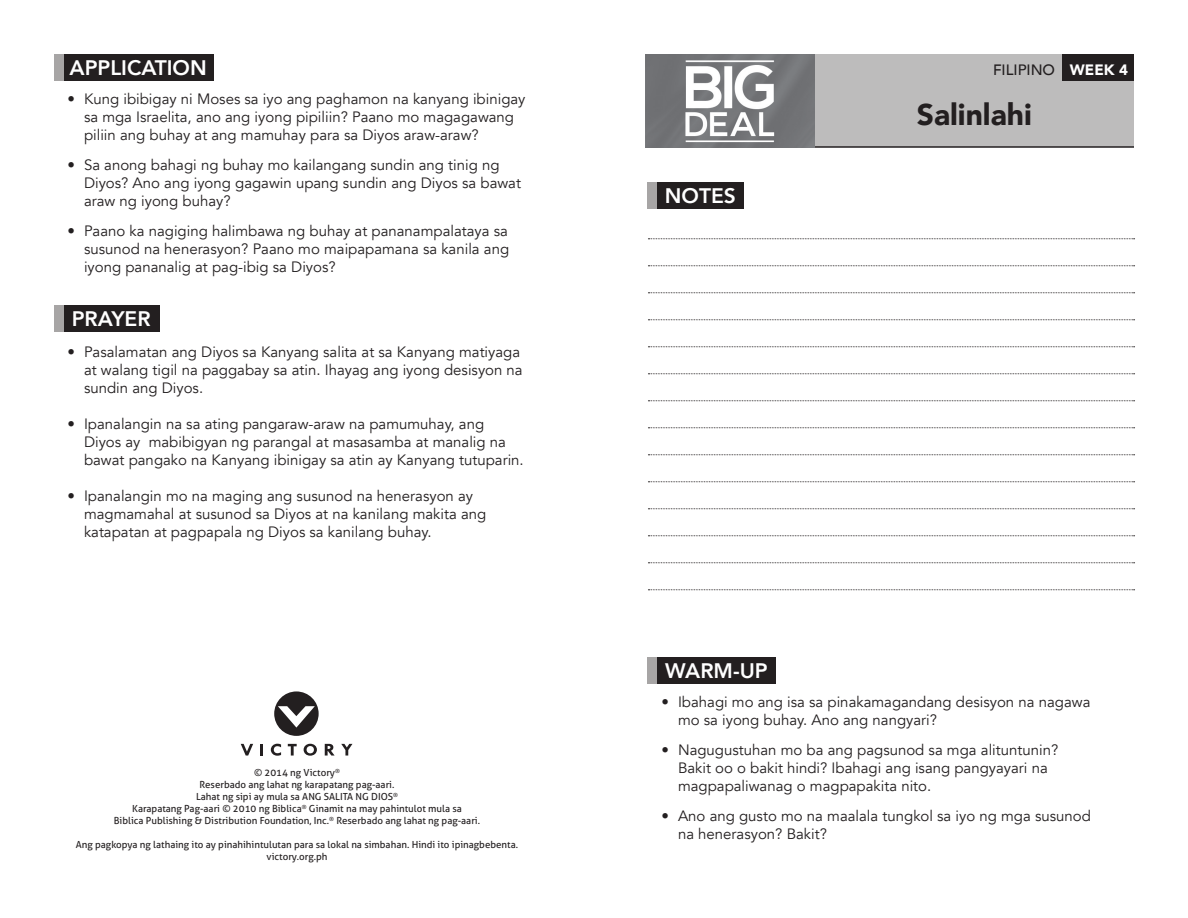
<style>
.page{position:relative;width:1188px;height:918px;background:#fff}
.page>*{position:absolute;margin:0;border:0;box-sizing:border-box;transform-origin:0 0}
.t1{font:900 30px "Avenir";color:#231f20}
.t2{font:800 21px "Avenir";color:#fff}
.t3{font:15px/18px "Avenir";color:#231f20}
.t4{font:500 15px "Avenir";color:#231f20}
.t5{font:900 15px "Avenir";color:#fff}
.t6{font:9.75px/12px "Aller";color:#231f20;text-align:center}
</style>
<div class="page">
<div style="left:815px;top:54px;width:319px;height:93px;background:#bdbcbc"></div>
<div style="left:1063px;top:54px;width:71px;height:27px;background:#231f20"></div>
<svg style="left:648px;top:238px;width:487px;height:1px"></svg>
<svg style="left:648px;top:265px;width:487px;height:1px"></svg>
<svg style="left:648px;top:292px;width:487px;height:1px"></svg>
<svg style="left:648px;top:319px;width:487px;height:1px"></svg>
<svg style="left:648px;top:346px;width:487px;height:1px"></svg>
<svg style="left:648px;top:373px;width:487px;height:1px"></svg>
<svg style="left:648px;top:400px;width:487px;height:1px"></svg>
<svg style="left:648px;top:427px;width:487px;height:1px"></svg>
<svg style="left:648px;top:454px;width:487px;height:1px"></svg>
<svg style="left:648px;top:481px;width:487px;height:1px"></svg>
<svg style="left:648px;top:508px;width:487px;height:1px"></svg>
<svg style="left:648px;top:535px;width:487px;height:1px"></svg>
<svg style="left:648px;top:562px;width:487px;height:1px"></svg>
<svg style="left:648px;top:589px;width:487px;height:1px"></svg>
<hr style="left:648px;top:146px;width:486px;height:2px;background:#231f20">
<div style="left:647px;top:182px;width:97px;height:27px;background:#231f20"></div>
<div style="left:647px;top:657px;width:129px;height:27px;background:#231f20"></div>
<div style="left:647px;top:182px;width:10px;height:27px;background:#a7a5a5"></div>
<div style="left:647px;top:657px;width:10px;height:27px;background:#a7a5a5"></div>
<div style="left:54px;top:54px;width:159px;height:27px;background:#231f20"></div>
<div style="left:54px;top:305px;width:105px;height:27px;background:#231f20"></div>
<div style="left:54px;top:54px;width:9px;height:27px;background:#a7a5a5"></div>
<div style="left:54px;top:305px;width:9px;height:27px;background:#a7a5a5"></div>
<svg style="left:274px;top:691px;width:45px;height:45px"></svg>
<svg style="left:241px;top:744px;width:12px;height:12px"></svg>
<svg style="left:260px;top:744px;width:3px;height:12px"></svg>
<svg style="left:271px;top:744px;width:10px;height:12px"></svg>
<svg style="left:288px;top:744px;width:9px;height:12px"></svg>
<svg style="left:304px;top:744px;width:13px;height:12px"></svg>
<svg style="left:325px;top:744px;width:10px;height:12px"></svg>
<svg style="left:341px;top:744px;width:11px;height:12px"></svg>
<img style="left:646px;top:54px;width:169px;height:94px">
<h2 class="t2" style="left:70px;top:49px;width:139px">APPLICATION</h2>
<p class="t3" style="left:84px;top:90px;width:443px;text-indent:-16px">• Kung ibibigay ni Moses sa iyo ang paghamon na kanyang ibinigay sa mga Israelita, ano ang iyong pipiliin? Paano mo magagawang piliin ang buhay at ang mamuhay para sa Diyos araw-araw?</p>
<p class="t3" style="left:84px;top:156px;width:439px;text-indent:-16px">• Sa anong bahagi ng buhay mo kailangang sundin ang tinig ng<br>Diyos? Ano ang iyong gagawin upang sundin ang Diyos sa bawat araw ng iyong buhay?</p>
<p class="t3" style="left:84px;top:222px;width:427px;text-align:justify;text-indent:-16px">• Paano ka nagiging halimbawa ng buhay at pananampalataya sa susunod na henerasyon? Paano mo maipapamana sa kanila ang iyong pananalig at pag-ibig sa Diyos?</p>
<h2 class="t2" style="left:72px;top:300px;width:80px">PRAYER</h2>
<p class="t3" style="left:84px;top:343px;width:440px;text-indent:-16px">• Pasalamatan ang Diyos sa Kanyang salita at sa Kanyang matiyaga at walang tigil na paggabay sa atin. Ihayag ang iyong desisyon na sundin ang Diyos.</p>
<p class="t3" style="left:84px;top:415px;width:441px;text-indent:-16px">• Ipanalangin na sa ating pangaraw-araw na pamumuhay, ang<br>Diyos ay mabibigyan ng parangal at masasamba at manalig na bawat pangako na Kanyang ibinigay sa atin ay Kanyang tutuparin.</p>
<p class="t3" style="left:84px;top:487px;width:404px;text-indent:-16px">• Ipanalangin mo na maging ang susunod na henerasyon ay magmamahal at susunod sa Diyos at na kanilang makita ang katapatan at pagpapala ng Diyos sa kanilang buhay.</p>
<p class="t6" style="left:114px;top:767px;width:368px">© 2014 ng Victory<sup>®<br></sup>Reserbado ang lahat ng karapatang pag-aari.<br>Lahat ng sipi ay mula sa ANG SALITA NG DIOS<sup>®<br></sup>Karapatang Pag-aari © 2010 ng Biblica<sup>®</sup> Ginamit na may pahintulot mula sa<br>Biblica Publishing &amp; Distribution Foundation, Inc.<sup>®</sup> Reserbado ang lahat ng pag-aari.</p>
<p class="t6" style="left:76px;top:839px;width:444px">Ang pagkopya ng lathaing ito ay pinahihintulutan para sa lokal na simbahan. Hindi ito ipinagbebenta. victory.org.ph</p>
<h2 class="t2" style="left:665px;top:177px;width:73px">NOTES</h2>
<p class="t4" style="left:993px;top:56px;width:64px">FILIPINO</p>
<h1 class="t1" style="left:917px;top:89px;width:117px">Salinlahi</h1>
<p class="t5" style="left:1070px;top:57px;width:60px">week 4</p>
<h2 class="t2" style="left:665px;top:651px;width:104px">WARM-UP</h2>
<p class="t3" style="left:678px;top:693px;width:414px;text-indent:-16px">• Ibahagi mo ang isa sa pinakamagandang desisyon na nagawa mo sa iyong buhay. Ano ang nangyari?</p>
<p class="t3" style="left:678px;top:741px;width:382px;text-indent:-16px">• Nagugustuhan mo ba ang pagsunod sa mga alituntunin?<br>Bakit oo o bakit hindi? Ibahagi ang isang pangyayari na magpapaliwanag o magpapakita nito.</p>
<p class="t3" style="left:678px;top:807px;width:414px;text-indent:-16px">• Ano ang gusto mo na maalala tungkol sa iyo ng mga susunod na henerasyon? Bakit?</p>
</div>
